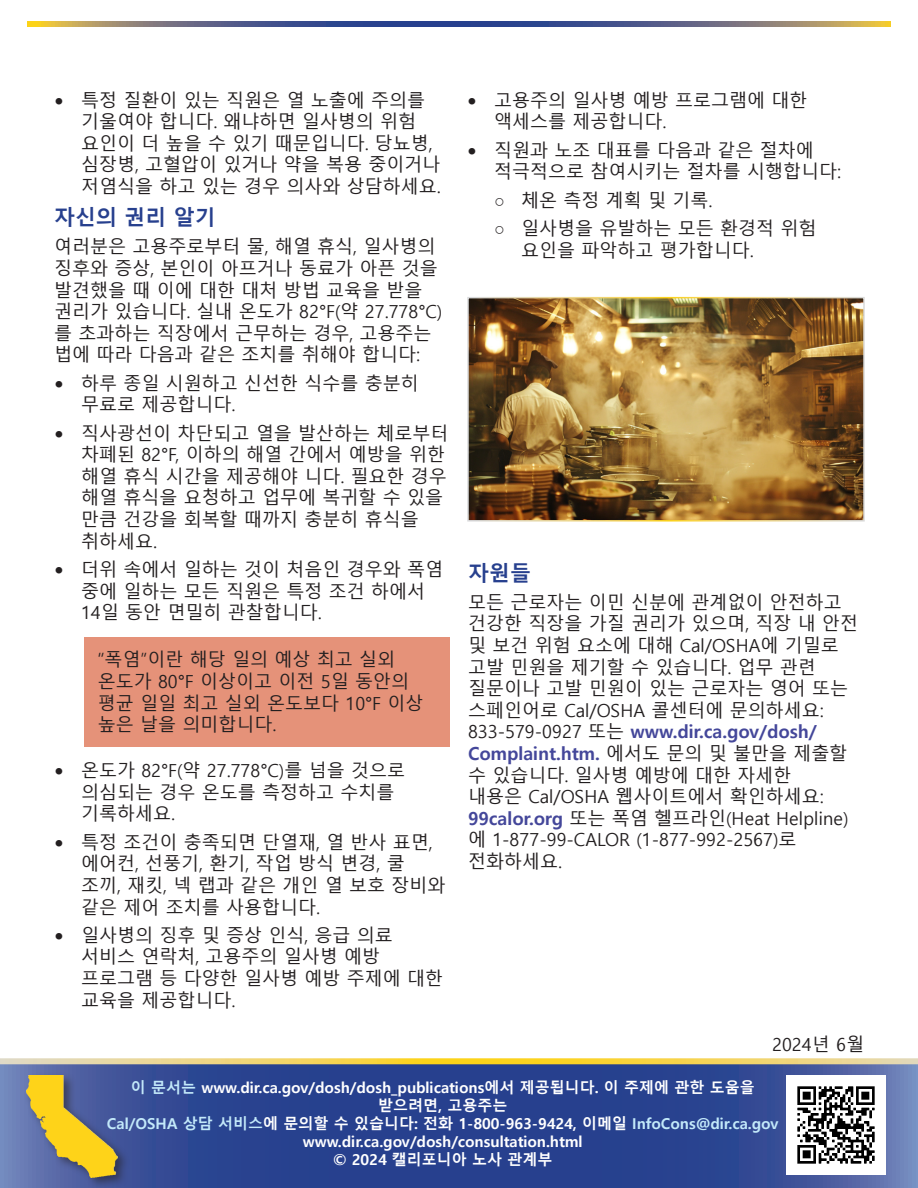
<style>
.page{position:relative;width:918px;height:1188px;background:#fff}
.page>*{position:absolute;margin:0;border:0;box-sizing:border-box;transform-origin:0 0}
.Header__top___H2{font:700 21px "Malgun Gothic";color:#27408e}
.Body{font:18px/21.6px "Malgun Gothic";color:#231f20}
.t1{font:700 15px/18px "Malgun Gothic";color:#fff;text-align:center}
.t2{font:700 15px "Malgun Gothic";color:#c3e9fa}
.s1{font-family:"Verdana"}
.s2{font-family:"Century Gothic"}
.s3{font-weight:700;color:#44479a}
.s4{color:#c3e9fa}
.s5{color:#fff}
</style>
<div class="page">
<svg style="left:27px;top:21px;width:864px;height:6px;background:#686a7d"></svg>
<div style="left:84px;top:638px;width:366px;height:109px;background:#e59279"></div>
<img style="left:470px;top:300px;width:392px;height:219px">
<div style="left:467px;top:297px;width:398px;height:225px;border:2px solid #fff"></div>
<svg style="left:0;top:1058px;width:918px;height:130px;background:#3c5191"></svg>
<div style="left:24px;top:1072px;width:106px;height:116px;background:#231f20;opacity:.58"></div>
<img style="left:27px;top:1076px;width:91px;height:101px">
<img style="left:787px;top:1076px;width:98px;height:98px">
<p class="Body" style="left:81px;top:90px;width:361px;text-indent:-27px"><span class="s1">•</span> 특정 질환이 있는 직원은 열 노출에 주의를 기울여야 합니다. 왜냐하면 일사병의 위험 요인이 더 높을 수 있기 때문입니다. 당뇨병, 심장병, 고혈압이 있거나 약을 복용 중이거나 저염식을 하고 있는 경우 의사와 상담하세요.</p>
<h2 class="Header__top___H2" style="left:54px;top:205px;width:163px">자신의 권리 알기</h2>
<p class="Body" style="left:54px;top:236px;width:390px">여러분은 고용주로부터 물, 해열 휴식, 일사병의 징후와 증상, 본인이 아프거나 동료가 아픈 것을 발견했을 때 이에 대한 대처 방법 교육을 받을 권리가 있습니다. 실내 온도가 82°F(약 27.778°C) 를 초과하는 직장에서 근무하는 경우, 고용주는 법에 따라 다음과 같은 조치를 취해야 합니다:</p>
<p class="Body" style="left:81px;top:373px;width:339px;text-indent:-27px"><span class="s1">•</span> 하루 종일 시원하고 신선한 식수를 충분히 무료로 제공합니다.</p>
<p class="Body" style="left:81px;top:423px;width:369px;text-indent:-27px"><span class="s1">•</span> 직사광선이 차단되고 열을 발산하는 체로부터 차폐된 82°F, 이하의 해열 간에서 예방을 위한 해열 휴식 시간을 제공해야 니다. 필요한 경우 해열 휴식을 요청하고 업무에 복귀할 수 있을 만큼 건강을 회복할 때까지 충분히 휴식을 취하세요.</p>
<p class="Body" style="left:81px;top:559px;width:364px;text-indent:-27px"><span class="s1">•</span> 더위 속에서 일하는 것이 처음인 경우와 폭염 중에 일하는 모든 직원은 특정 조건 하에서<br>14일 동안 면밀히 관찰합니다.</p>
<p class="Body" style="left:98px;top:649px;width:327px">“폭염”이란 해당 일의 예상 최고 실외 온도가 80°F 이상이고 이전 5일 동안의 평균 일일 최고 실외 온도보다 10°F 이상 높은 날을 의미합니다.</p>
<p class="Body" style="left:81px;top:760px;width:326px;text-indent:-27px"><span class="s1">•</span> 온도가 82°F(약 27.778°C)를 넘을 것으로 의심되는 경우 온도를 측정하고 수치를 기록하세요.</p>
<p class="Body" style="left:81px;top:832px;width:366px;text-indent:-27px"><span class="s1">•</span> 특정 조건이 충족되면 단열재, 열 반사 표면, 에어컨, 선풍기, 환기, 작업 방식 변경, 쿨 조끼, 재킷, 넥 랩과 같은 개인 열 보호 장비와 같은 제어 조치를 사용합니다.</p>
<p class="Body" style="left:81px;top:925px;width:364px;text-indent:-27px"><span class="s1">•</span> 일사병의 징후 및 증상 인식, 응급 의료 서비스 연락처, 고용주의 일사병 예방 프로그램 등 다양한 일사병 예방 주제에 대한 교육을 제공합니다.</p>
<p class="Body" style="left:494px;top:90px;width:315px;text-indent:-27px"><span class="s1">•</span> 고용주의 일사병 예방 프로그램에 대한 액세스를 제공합니다.</p>
<p class="Body" style="left:494px;top:140px;width:348px;text-indent:-27px"><span class="s1">•</span> 직원과 노조 대표를 다음과 같은 절차에 적극적으로 참여시키는 절차를 시행합니다:</p>
<p class="Body" style="left:494px;top:190px;width:220px"><span class="s2">○</span> 체온 측정 계획 및 기록.</p>
<p class="Body" style="left:521px;top:218px;width:297px;text-indent:-27px"><span class="s2">○</span> 일사병을 유발하는 모든 환경적 위험 요인을 파악하고 평가합니다.</p>
<h2 class="Header__top___H2" style="left:468px;top:560px;width:64px">자원들</h2>
<p class="Body" style="left:468px;top:592px;width:392px">모든 근로자는 이민 신분에 관계없이 안전하고 건강한 직장을 가질 권리가 있으며, 직장 내 안전 및 보건 위험 요소에 대해 Cal/OSHA에 기밀로 고발 민원을 제기할 수 있습니다. 업무 관련 질문이나 고발 민원이 있는 근로자는 영어 또는 스페인어로 Cal/OSHA 콜센터에 문의하세요:<br>833-579-0927 또는 <span class="s3">www.dir.ca.gov/dosh/<br>Complaint.htm.</span> 에서도 문의 및 불만을 제출할 수 있습니다. 일사병 예방에 대한 자세한<br>내용은 Cal/OSHA 웹사이트에서 확인하세요:<br><span class="s3">99calor.org</span> 또는 폭염 헬프라인(Heat Helpline) 에 1-877-99-CALOR (1-877-992-2567)로 전화하세요.</p>
<p class="Body" style="left:772px;top:1034px;width:93px">2024년 6월</p>
<p class="t1" style="left:131px;top:1079px;width:625px"><span class="s4">이 문서는</span> www.dir.ca.gov/dosh/dosh_publications에서 제공됩니다. 이 주제에 관한 도움을 받으려면, 고용주는</p>
<p class="t2" style="left:107px;top:1115px;width:673px">Cal/OSHA 상담 서비스<span class="s5">에 문의할 수 있습니다: 전화 1-800-963-9424, 이메일</span> InfoCons@dir.ca.gov</p>
<p class="t1" style="left:303px;top:1133px;width:281px">www.dir.ca.gov/dosh/consultation.html</p>
<p class="t1" style="left:333px;top:1151px;width:221px">© 2024 캘리포니아 노사 관계부</p>
</div>
